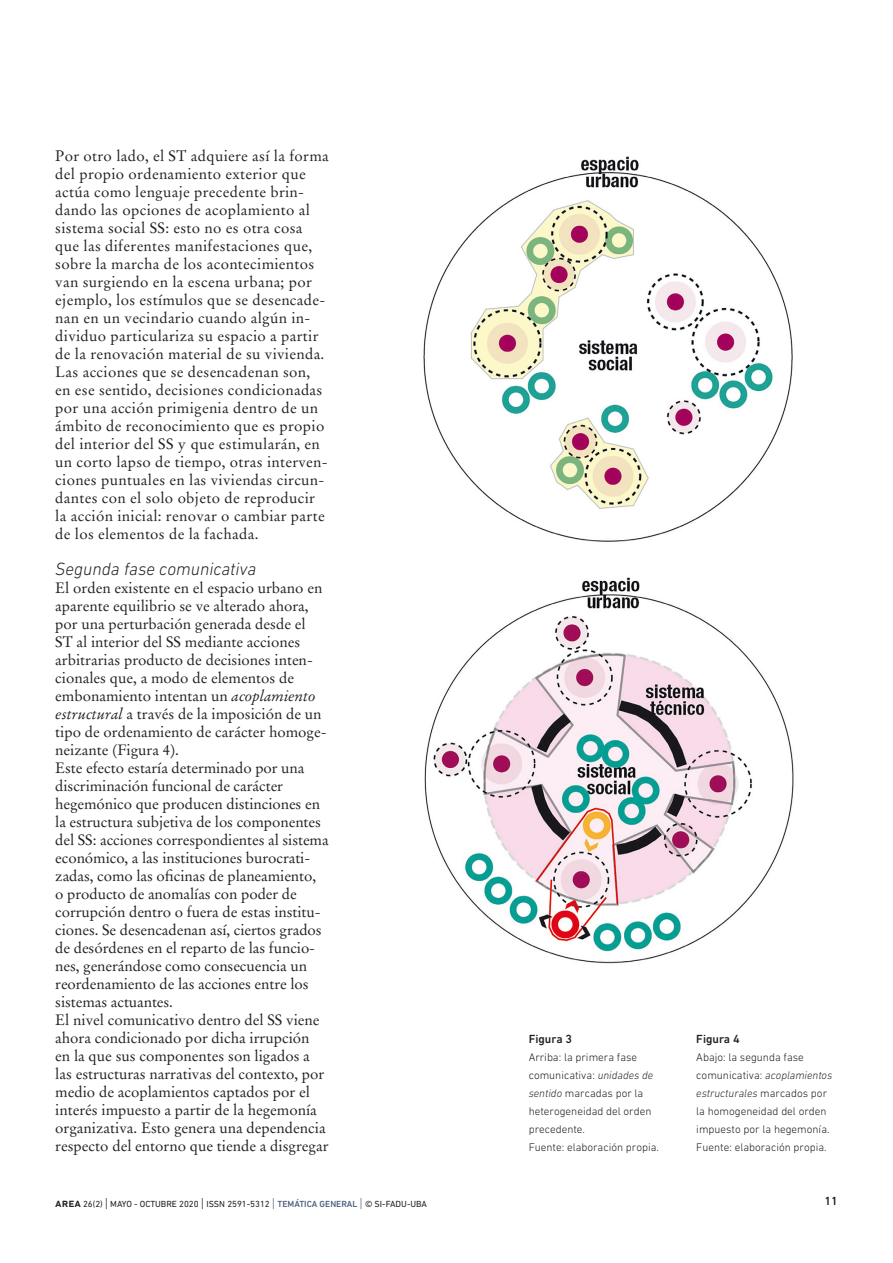
<style>
.page{position:relative;width:893px;height:1263px;background:#fff}
.page>*{position:absolute;margin:0;border:0;box-sizing:border-box;transform-origin:0 0}
._22__Subtitulo_3{font:italic 300 18px "DIN Next LT Pro";color:#231f20}
._23__Texto_principal{font:15px/18px "Stempel Garamond LT Std";color:#231f20}
._23__Texto_principal-2{font:15px/18px "Stempel Garamond LT Std";letter-spacing:.02em;color:#231f20}
._32__Titulo_Figuras{font:500 12px "DIN Next LT Pro";color:#231f20}
._33__Epígrafe{font:300 11.25px/18px "DIN Next LT Pro";color:#231f20}
.t1{font:9px "DIN Next LT Pro";color:#231f20}
.s1{font-style:italic}
.s2{font-weight:500;font-size:12px}
.s3{font-weight:300;font-size:13.5px}
.s4{font-weight:300;font-size:13.5px;color:#4d6182}
.s5{font-weight:500;color:#4d6182}
</style>
<div class="page">
<img style="left:423px;top:156px;width:370px;height:386px">
<img style="left:424px;top:577px;width:370px;height:387px">
<p class="_23__Texto_principal-2" style="left:55px;top:147px;width:275px">Por otro lado, el ST adquiere así la forma del propio ordenamiento exterior que actúa como lenguaje precedente brin&shy;dando las opciones de acoplamiento al sistema social SS: esto no es otra cosa que las diferentes manifestaciones que, sobre la marcha de los acontecimientos van surgiendo en la escena urbana; por ejemplo, los estímulos que se desencade&shy;nan en un vecindario cuando algún in&shy;dividuo particulariza su espacio a partir de la renovación material de su vivienda.<br>Las acciones que se desencadenan son, en ese sentido, decisiones condicionadas por una acción primigenia dentro de un ámbito de reconocimiento que es propio del interior del SS y que estimularán, en un corto lapso de tiempo, otras interven&shy;ciones puntuales en las viviendas circun&shy;dantes con el solo objeto de reproducir la acción inicial: renovar o cambiar parte de los elementos de la fachada.</p>
<p class="_22__Subtitulo_3" style="left:55px;top:559px;width:203px">Segunda fase comunicativa</p>
<p class="_23__Texto_principal" style="left:55px;top:579px;width:273px">El orden existente en el espacio urbano en aparente equilibrio se ve alterado ahora, por una perturbación generada desde el ST al interior del SS mediante acciones arbitrarias producto de decisiones inten&shy;cionales que, a modo de elementos de embonamiento intentan un <span class="s1">acoplamiento estructural</span> a través de la imposición de un tipo de ordenamiento de carácter homoge&shy;neizante (Figura 4).</p>
<p class="_23__Texto_principal" style="left:55px;top:759px;width:275px">Este efecto estaría determinado por una discriminación funcional de carácter hegemónico que producen distinciones en la estructura subjetiva de los componentes del SS: acciones correspondientes al sistema económico, a las instituciones burocrati&shy;zadas, como las oficinas de planeamiento,<br>o producto de anomalías con poder de corrupción dentro o fuera de estas institu&shy;ciones. Se desencadenan así, ciertos grados de desórdenes en el reparto de las funcio&shy;nes, generándose como consecuencia un reordenamiento de las acciones entre los sistemas actuantes.</p>
<p class="_23__Texto_principal" style="left:55px;top:1011px;width:275px">El nivel comunicativo dentro del SS viene ahora condicionado por dicha irrupción<br>en la que sus componentes son ligados a las estructuras narrativas del contexto, por medio de acoplamientos captados por el interés impuesto a partir de la hegemonía organizativa. Esto genera una dependencia respecto del entorno que tiende a disgregar</p>
<p class="_32__Titulo_Figuras" style="left:529px;top:1032px;width:45px">Figura 3</p>
<p class="_33__Epígrafe" style="left:529px;top:1048px;width:126px">Arriba: la primera fase comunicativa: <span class="s1">unidades de sentido</span> marcadas por la heterogeneidad del orden precedente.</p>
<p class="_33__Epígrafe" style="left:529px;top:1138px;width:132px">Fuente: elaboración propia.</p>
<p class="_32__Titulo_Figuras" style="left:696px;top:1032px;width:45px">Figura 4</p>
<p class="_33__Epígrafe" style="left:696px;top:1048px;width:137px">Abajo: la segunda fase comunicativa: <span class="s1">acoplamientos estructurales</span> marcados por la homogeneidad del orden impuesto por la hegemonía.</p>
<p class="_33__Epígrafe" style="left:696px;top:1138px;width:132px">Fuente: elaboración propia.</p>
<p class="t1" style="left:55px;top:1198px;width:373px"><span class="s2">area</span> 26(2) <span class="s3">|</span> MAYO - OCTUBRE 2020 <span class="s3">|</span> ISSN 2591-5312 <span class="s4">|</span> <span class="s5">TEMÁTICA GENERAL</span> <span class="s4">|</span> © SI-FADU-UBA</p>
<p class="_32__Titulo_Figuras" style="left:824px;top:1194px;width:15px">11</p>
</div>
